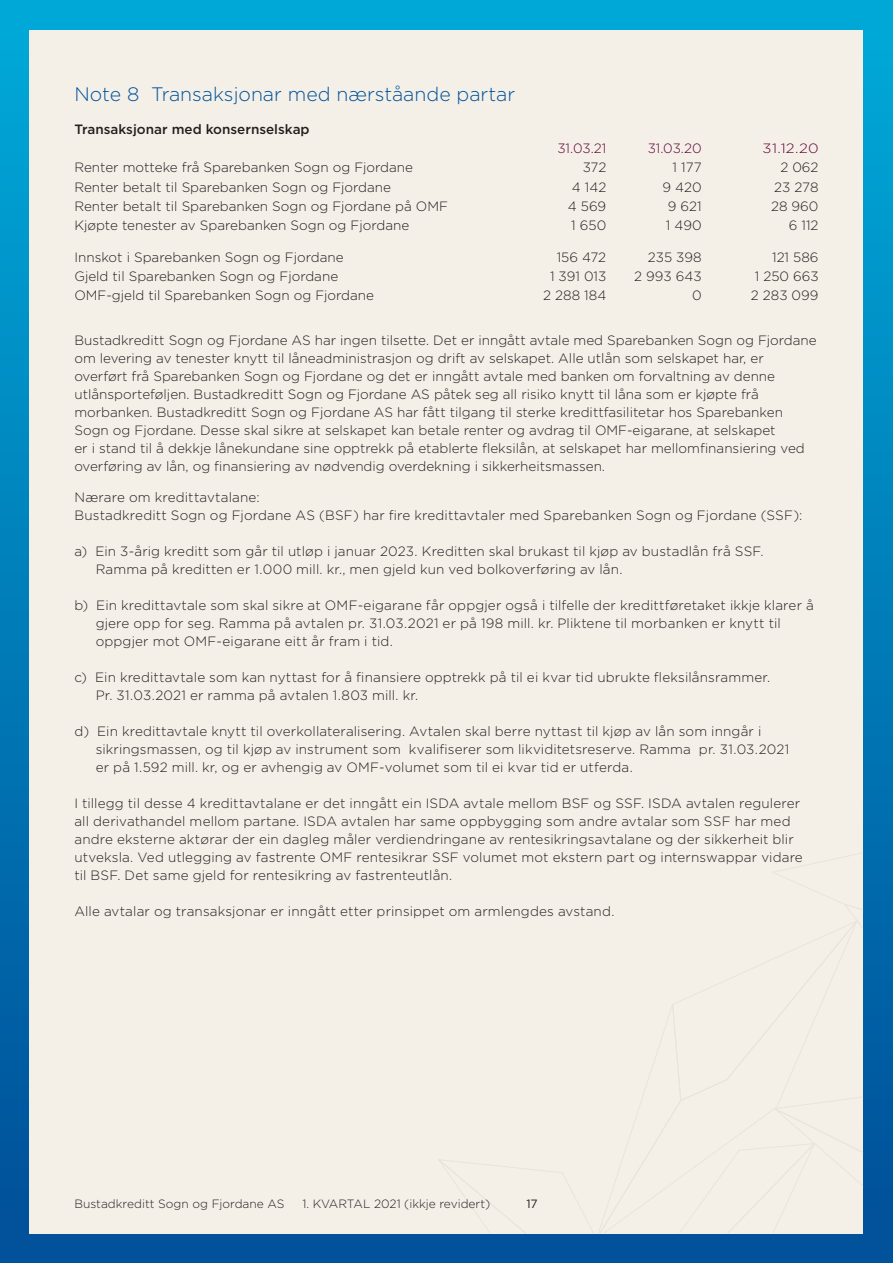
<style>
.page{position:relative;width:893px;height:1263px;background:#fff}
.page>*{position:absolute;margin:0;border:0;box-sizing:border-box;transform-origin:0 0}
.t1{font:300 19.5px "Gotham";color:#01529a}
.t2{font:300 13.5px/18px "Gotham";color:#231f20}
.t3{font:500 13.5px "Gotham";color:#231f20}
.t4{font:300 13.5px "Gotham";color:#60003a}
.t5{font:300 13.5px "Gotham";color:#60003a;scale:1.1 1}
.t6{font:300 12px "Gotham";color:#231f20}
.t7{font:12px "Gotham";color:#231f20}
</style>
<div class="page">
<div style="left:0;top:0;width:893px;height:1263px;background:linear-gradient(to bottom,#00aad9,#004e98)"></div>
<div style="left:30px;top:30px;width:833px;height:1203px;background:#f4f0e8"></div>
<svg style="left:438px;top:853px;width:425px;height:380px"></svg>
<h1 class="t1" style="left:74px;top:81px;width:442px">Note 8 Transaksjonar med nærståande partar</h1>
<p class="t3" style="left:74px;top:120px;width:237px">Transaksjonar med konsernselskap</p>
<p class="t4" style="left:557px;top:140px;width:50px">31.03.21</p>
<p class="t4" style="left:648px;top:140px;width:55px">31.03.20</p>
<p class="t5" style="left:762px;top:140px;width:52px">31.12.20</p>
<p class="t2" style="left:74px;top:158px;width:340px">Renter motteke frå Sparebanken Sogn og Fjordane</p>
<p class="t2" style="left:583px;top:158px;width:25px">372</p>
<p class="t2" style="left:673px;top:158px;width:30px">1 177</p>
<p class="t2" style="left:780px;top:158px;width:40px">2 062</p>
<p class="t2" style="left:74px;top:177px;width:318px">Renter betalt til Sparebanken Sogn og Fjordane</p>
<p class="t2" style="left:572px;top:177px;width:36px">4 142</p>
<p class="t2" style="left:662px;top:177px;width:41px">9 420</p>
<p class="t2" style="left:774px;top:177px;width:46px">23 278</p>
<p class="t2" style="left:74px;top:196px;width:375px">Renter betalt til Sparebanken Sogn og Fjordane på OMF</p>
<p class="t2" style="left:568px;top:196px;width:40px">4 569</p>
<p class="t2" style="left:668px;top:196px;width:35px">9 621</p>
<p class="t2" style="left:771px;top:196px;width:49px">28 960</p>
<p class="t2" style="left:74px;top:216px;width:336px">Kjøpte tenester av Sparebanken Sogn og Fjordane</p>
<p class="t2" style="left:571px;top:216px;width:36px">1 650</p>
<p class="t2" style="left:666px;top:216px;width:37px">1 490</p>
<p class="t2" style="left:789px;top:216px;width:31px">6 112</p>
<p class="t2" style="left:74px;top:248px;width:271px">Innskot i Sparebanken Sogn og Fjordane</p>
<p class="t2" style="left:557px;top:248px;width:51px">156 472</p>
<p class="t2" style="left:648px;top:248px;width:55px">235 398</p>
<p class="t2" style="left:772px;top:248px;width:48px">121 586</p>
<p class="t2" style="left:74px;top:267px;width:265px">Gjeld til Sparebanken Sogn og Fjordane</p>
<p class="t2" style="left:550px;top:267px;width:58px">1 391 013</p>
<p class="t2" style="left:634px;top:267px;width:69px">2 993 643</p>
<p class="t2" style="left:755px;top:267px;width:65px">1 250 663</p>
<p class="t2" style="left:74px;top:286px;width:301px">OMF-gjeld til Sparebanken Sogn og Fjordane</p>
<p class="t2" style="left:543px;top:286px;width:65px">2 288 184</p>
<p class="t2" style="left:692px;top:286px;width:11px">0</p>
<p class="t2" style="left:751px;top:286px;width:69px">2 283 099</p>
<p class="t2" style="left:74px;top:330px;width:744px">Bustadkreditt Sogn og Fjordane AS har ingen tilsette. Det er inngått avtale med Sparebanken Sogn og Fjordane om levering av tenester knytt til låneadministrasjon og drift av selskapet. Alle utlån som selskapet har, er overført frå Sparebanken Sogn og Fjordane og det er inngått avtale med banken om forvaltning av denne utlånsporteføljen. Bustadkreditt Sogn og Fjordane AS påtek seg all risiko knytt til låna som er kjøpte frå morbanken. Bustadkreditt Sogn og Fjordane AS har fått tilgang til sterke kredittfasilitetar hos Sparebanken Sogn og Fjordane. Desse skal sikre at selskapet kan betale renter og avdrag til OMF-eigarane, at selskapet<br>er i stand til å dekkje lånekundane sine opptrekk på etablerte fleksilån, at selskapet har mellomfinansiering ved overføring av lån, og finansiering av nødvendig overdekning i sikkerheitsmassen.</p>
<p class="t2" style="left:74px;top:488px;width:730px">Nærare om kredittavtalane:<br>Bustadkreditt Sogn og Fjordane AS (BSF) har fire kredittavtaler med Sparebanken Sogn og Fjordane (SSF):</p>
<p class="t2" style="left:96px;top:542px;width:670px;text-indent:-21px">a) Ein 3-årig kreditt som går til utløp i januar 2023. Kreditten skal brukast til kjøp av bustadlån frå SSF.<br>Ramma på kreditten er 1.000 mill. kr., men gjeld kun ved bolkoverføring av lån.</p>
<p class="t2" style="left:96px;top:596px;width:720px;text-indent:-21px">b) Ein kredittavtale som skal sikre at OMF-eigarane får oppgjer også i tilfelle der kredittføretaket ikkje klarer å gjere opp for seg. Ramma på avtalen pr. 31.03.2021 er på 198 mill. kr. Pliktene til morbanken er knytt til oppgjer mot OMF-eigarane eitt år fram i tid.</p>
<p class="t2" style="left:96px;top:668px;width:676px;text-indent:-21px">c) Ein kredittavtale som kan nyttast for å finansiere opptrekk på til ei kvar tid ubrukte fleksilånsrammer.<br>Pr. 31.03.2021 er ramma på avtalen 1.803 mill. kr.</p>
<p class="t2" style="left:96px;top:722px;width:695px;text-indent:-21px">d) Ein kredittavtale knytt til overkollateralisering. Avtalen skal berre nyttast til kjøp av lån som inngår i sikringsmassen, og til kjøp av instrument som kvalifiserer som likviditetsreserve. Ramma pr. 31.03.2021 er på 1.592 mill. kr, og er avhengig av OMF-volumet som til ei kvar tid er utferda.</p>
<p class="t2" style="left:74px;top:794px;width:730px">I tillegg til desse 4 kredittavtalane er det inngått ein ISDA avtale mellom BSF og SSF. ISDA avtalen regulerer all derivathandel mellom partane. ISDA avtalen har same oppbygging som andre avtalar som SSF har med andre eksterne aktørar der ein dagleg måler verdiendringane av rentesikringsavtalane og der sikkerheit blir utveksla. Ved utlegging av fastrente OMF rentesikrar SSF volumet mot ekstern part og internswappar vidare til BSF. Det same gjeld for rentesikring av fastrenteutlån.</p>
<p class="t2" style="left:74px;top:902px;width:541px">Alle avtalar og transaksjonar er inngått etter prinsippet om armlengdes avstand.</p>
<p class="t6" style="left:74px;top:1196px;width:212px">Bustadkreditt Sogn og Fjordane AS</p>
<p class="t6" style="left:302px;top:1196px;width:189px">1. KVARTAL 2021 (ikkje revidert)</p>
<p class="t7" style="left:526px;top:1196px;width:13px">17</p>
</div>
